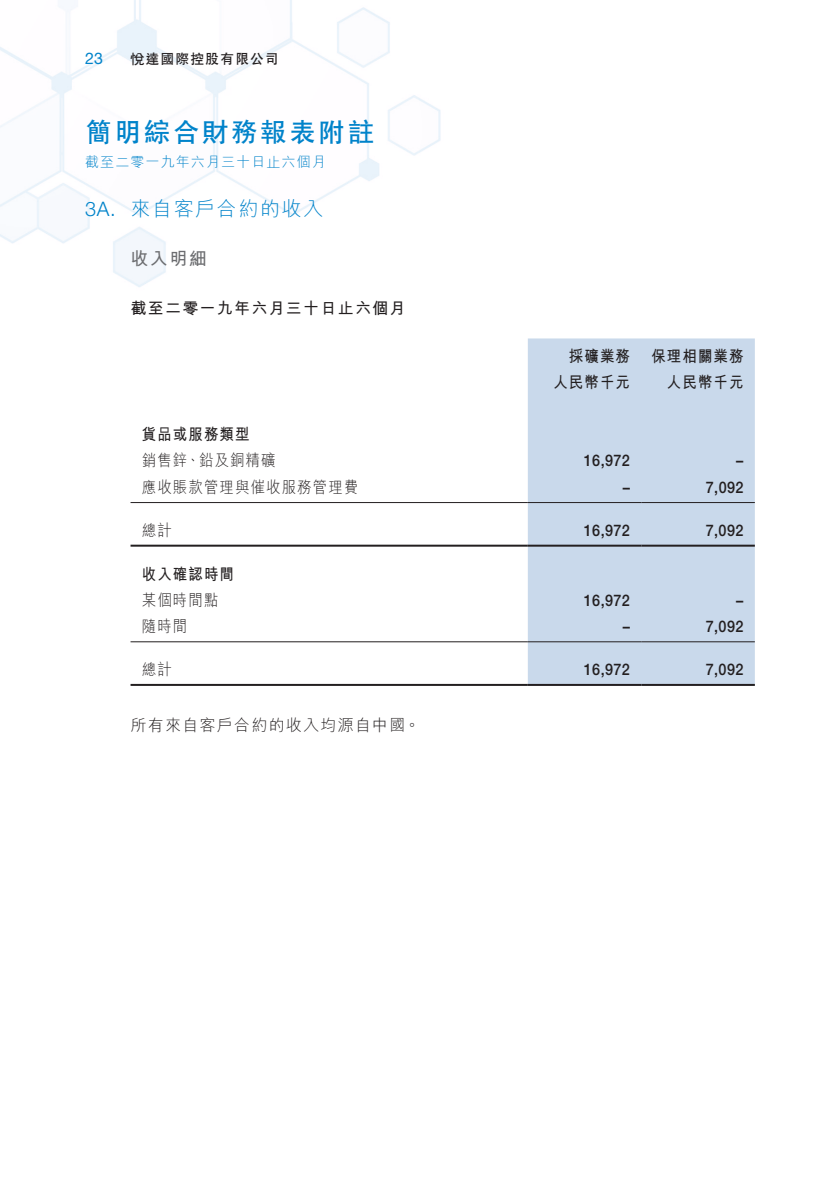
<style>
.page{position:relative;width:840px;height:1191px;background:#fff}
.page>*{position:absolute;margin:0;border:0;box-sizing:border-box;transform-origin:0 0}
.t1{font:700 27px "C Hei 2 HK";letter-spacing:.08em;color:#0083ca}
.t2{font:300 20px "M Hei HK";letter-spacing:.08em;color:#0083ca}
.t3{font:300 20px "Helvetica Neue LT Std";color:#0083ca}
.t4{font:700 18px "M Hei HK";color:#6c6d70}
.t5{font:500 16px "Helvetica Neue LT Std";letter-spacing:.03em;color:#231f20;scale:.9 1}
.t6{font:300 16px "M Hei HK";letter-spacing:.08em;color:#231f20;scale:.9 1}
.t7{font:700 16px "M Hei HK";letter-spacing:.08em;color:#231f20;scale:.9 1}
.t8{font:300 16px "M Hei HK";letter-spacing:.08em;color:#231f20}
.t9{font:700 16px "M Hei HK";letter-spacing:.08em;color:#231f20}
.t10{font:16px "Helvetica Neue LT Std";color:#0083ca}
.t11{font:300 14px "M Hei HK";letter-spacing:.08em;color:#0083ca}
.t12{font:700 14px "C Hei 2 HK";letter-spacing:.065em;color:#231f20}
.s1{font-family:"MS Gothic";font-weight:400}
</style>
<div class="page">
<img style="left:0;top:0;width:755px;height:686px">
<div style="left:527px;top:338px;width:227px;height:346px;background:#c9d9eb"></div>
<hr style="left:130px;top:502px;width:397px;height:1px;background:#231f20">
<hr style="left:527px;top:502px;width:114px;height:1px;background:#231f20">
<hr style="left:641px;top:502px;width:113px;height:1px;background:#231f20">
<hr style="left:130px;top:544px;width:397px;height:2px;background:#231f20">
<hr style="left:527px;top:544px;width:114px;height:2px;background:#231f20">
<hr style="left:641px;top:544px;width:113px;height:2px;background:#231f20">
<hr style="left:130px;top:641px;width:397px;height:1px;background:#231f20">
<hr style="left:527px;top:641px;width:114px;height:1px;background:#231f20">
<hr style="left:641px;top:641px;width:113px;height:1px;background:#231f20">
<hr style="left:130px;top:684px;width:397px;height:2px;background:#231f20">
<hr style="left:527px;top:684px;width:114px;height:2px;background:#231f20">
<hr style="left:641px;top:684px;width:113px;height:2px;background:#231f20">
<p class="t10" style="left:85px;top:49px;width:20px">23</p>
<p class="t12" style="left:130px;top:51px;width:150px"><span class="s1">悅</span>達國際控股有限公司</p>
<h1 class="t1" style="left:85px;top:118px;width:290px">簡明綜合財務報表附註</h1>
<p class="t11" style="left:85px;top:155px;width:242px">截至二零一九年六月三十日止六個月</p>
<p class="t3" style="left:85px;top:197px;width:32px">A3 .</p>
<p class="t2" style="left:130px;top:199px;width:194px">來自客戶合約的收入</p>
<p class="t4" style="left:130px;top:245px;width:78px">收入明細</p>
<p class="t9" style="left:130px;top:296px;width:276px">截至二零一九年六月三十日止六個月</p>
<p class="t7" style="left:142px;top:423px;width:121px">貨品或服務類型</p>
<p class="t6" style="left:142px;top:452px;width:150px">銷售鋅、鉛及銅精礦</p>
<p class="t6" style="left:142px;top:478px;width:242px">應收賬款管理與催收服務管理費</p>
<p class="t6" style="left:142px;top:522px;width:35px">總計</p>
<p class="t7" style="left:142px;top:562px;width:104px">收入確認時間</p>
<p class="t6" style="left:142px;top:591px;width:86px">某個時間點</p>
<p class="t6" style="left:142px;top:617px;width:52px">隨時間</p>
<p class="t6" style="left:142px;top:661px;width:35px">總計</p>
<p class="t8" style="left:130px;top:716px;width:291px">所有來自客戶合約的收入均源自中國。</p>
<p class="t7" style="left:568px;top:345px;width:69px">採礦業務</p>
<p class="t7" style="left:553px;top:371px;width:86px">人民幣千元</p>
<p class="t7" style="left:651px;top:345px;width:104px">保理相關業務</p>
<p class="t7" style="left:666px;top:371px;width:86px">人民幣千元</p>
<p class="t5" style="left:583px;top:451px;width:53px">16,972</p>
<p class="t5" style="left:622px;top:477px;width:9px">–</p>
<p class="t5" style="left:583px;top:521px;width:53px">16,972</p>
<p class="t5" style="left:583px;top:590px;width:53px">16,972</p>
<p class="t5" style="left:622px;top:616px;width:9px">–</p>
<p class="t5" style="left:583px;top:660px;width:53px">16,972</p>
<p class="t5" style="left:735px;top:451px;width:9px">–</p>
<p class="t5" style="left:705px;top:477px;width:43px">7,092</p>
<p class="t5" style="left:705px;top:521px;width:43px">7,092</p>
<p class="t5" style="left:735px;top:590px;width:9px">–</p>
<p class="t5" style="left:705px;top:616px;width:43px">7,092</p>
<p class="t5" style="left:705px;top:660px;width:43px">7,092</p>
</div>
